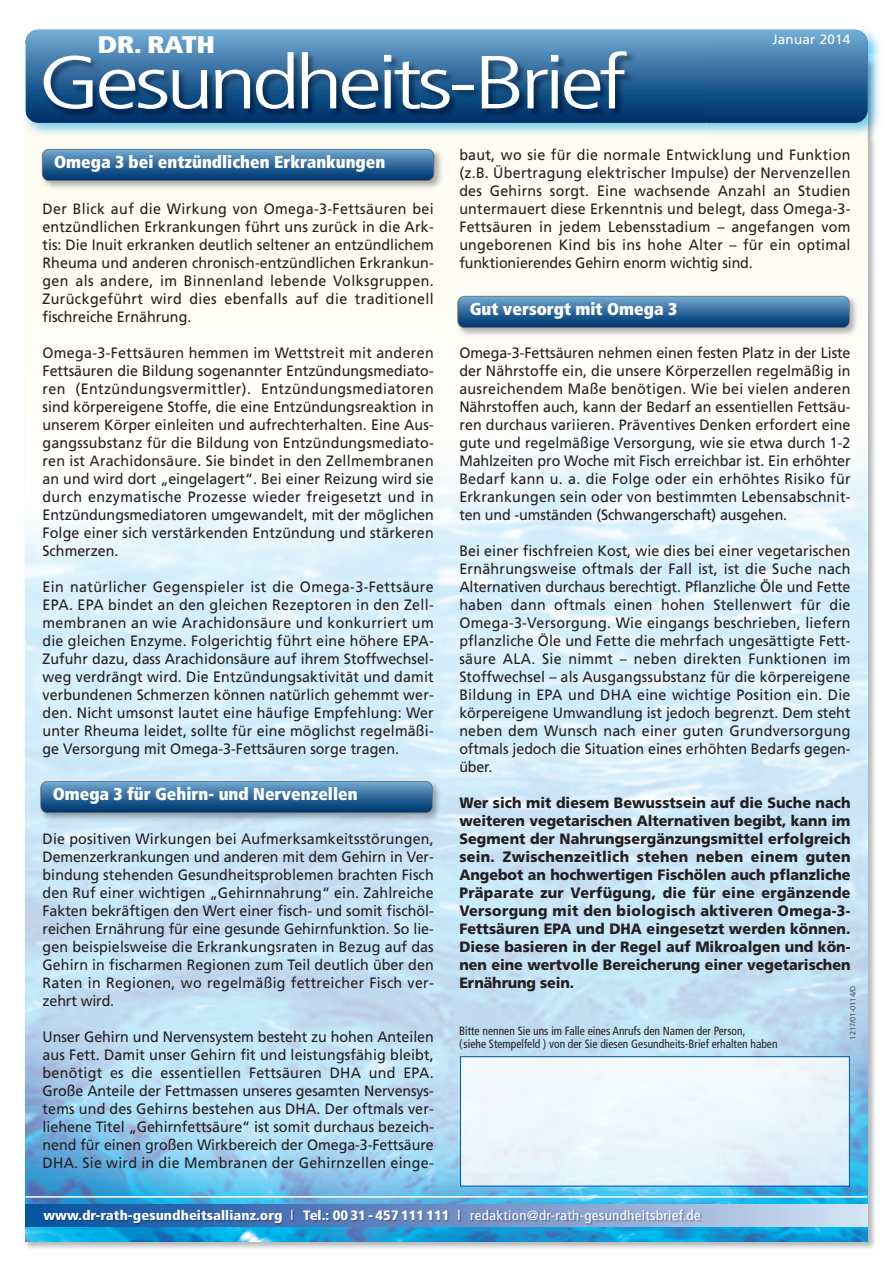
<style>
.page{position:relative;width:893px;height:1263px;background:#fff}
.page>*{position:absolute;margin:0;border:0;box-sizing:border-box;transform-origin:0 0}
.t1{font:300 condensed 75px "Frutiger LT";letter-spacing:-.055em;color:#fff;scale:1.4 1}
.t2{font:900 condensed 24px "Frutiger LT";letter-spacing:-.015em;color:#fff;scale:1.2 1}
.t3{font:900 condensed 17.25px "Frutiger LT";color:#fff}
.t4{font:15px/18px "Frutiger LT";color:#231f20;text-align:justify;scale:.95 1}
.t5{font:900 15px/18px "Frutiger LT";color:#231f20;text-align:justify;scale:.95 1}
.t6{font:900 condensed 13.5px "Frutiger LT";color:#fff;scale:1.1 1}
.t7{font:13.5px "Frutiger LT";letter-spacing:.015em;color:#fff}
.t8{font:condensed 12px/13.5px "Frutiger LT";color:#231f20;scale:.96 1}
.t9{font:300 7.5px "Frutiger LT";color:#231f20}
.s1{font-weight:400}
</style>
<div class="page">
<img style="left:26px;top:142px;width:841px;height:1099px">
<hr style="left:26px;top:1196px;width:841px;height:1px;background:#fff">
<img style="left:25px;top:29px;width:856px;height:26px">
<img style="left:867px;top:55px;width:13px;height:87px">
<img style="left:706px;top:114px;width:161px;height:28px">
<div style="left:26px;top:30px;width:841px;height:93px;background:linear-gradient(to bottom,#70aad2,#002b65);border-radius:13px"></div>
<img style="left:26px;top:123px;width:680px;height:29px">
<img style="left:25px;top:55px;width:1px;height:86px">
<img style="left:26px;top:44px;width:680px;height:79px">
<img style="left:462px;top:1058px;width:386px;height:126px">
<div style="left:460px;top:1056px;width:390px;height:130px;border:1px solid #0153a0"></div>
<img style="left:38px;top:1203px;width:828px;height:46px">
<img style="left:36px;top:776px;width:411px;height:51px">
<svg style="left:41px;top:782px;width:391px;height:30px"></svg>
<div style="left:40px;top:781px;width:393px;height:32px;border:2px solid #6c6d70;border-radius:7px"></div>
<img style="left:453px;top:291px;width:411px;height:51px">
<svg style="left:458px;top:297px;width:391px;height:30px"></svg>
<div style="left:457px;top:296px;width:393px;height:32px;border:2px solid #6c6d70;border-radius:7px"></div>
<img style="left:37px;top:144px;width:411px;height:51px">
<svg style="left:43px;top:150px;width:390px;height:30px"></svg>
<div style="left:42px;top:149px;width:392px;height:32px;border:2px solid #6c6d70;border-radius:7px"></div>
<h2 class="t2" style="left:98px;top:35px;width:99px">DR. RATH</h2>
<p class="t7" style="left:772px;top:34px;width:80px">Januar 2014</p>
<h1 class="t1" style="left:38px;top:52px;width:421px">Gesundheits-Brief</h1>
<p class="t3" style="left:54px;top:155px;width:333px">Omega 3 bei entzündlichen Erkrankungen</p>
<p class="t4" style="left:43px;top:201px;width:413px">Der Blick auf die Wirkung von Omega-3-Fettsäuren bei entzündlichen Erkrankungen führt uns zurück in die Ark&shy;tis: Die Inuit erkranken deutlich seltener an entzündlichem Rheuma und anderen chronisch-entzündlichen Erkrankun&shy;gen als andere, im Binnenland lebende Volksgruppen.<br>Zurückgeführt wird dies ebenfalls auf die traditionell fischreiche Ernährung.</p>
<p class="t4" style="left:43px;top:345px;width:413px">Omega-3-Fettsäuren hemmen im Wettstreit mit anderen Fettsäuren die Bildung sogenannter Entzündungsmediato&shy;ren (Entzündungsvermittler). Entzündungsmediatoren sind körpereigene Stoffe, die eine Entzündungsreaktion in unserem Körper einleiten und aufrechterhalten. Eine Aus&shy;gangssubstanz für die Bildung von Entzündungsmediato&shy;ren ist Arachidonsäure. Sie bindet in den Zellmembranen an und wird dort „eingelagert“. Bei einer Reizung wird sie durch enzymatische Prozesse wieder freigesetzt und in Entzündungsmediatoren umgewandelt, mit der möglichen Folge einer sich verstärkenden Entzündung und stärkeren Schmerzen.</p>
<p class="t4" style="left:43px;top:579px;width:413px">Ein natürlicher Gegenspieler ist die Omega-3-Fettsäure EPA. EPA bindet an den gleichen Rezeptoren in den Zell&shy;membranen an wie Arachidonsäure und konkurriert um die gleichen Enzyme. Folgerichtig führt eine höhere EPA-Zufuhr dazu, dass Arachidonsäure auf ihrem Stoffwechsel&shy;weg verdrängt wird. Die Entzündungsaktivität und damit verbundenen Schmerzen können natürlich gehemmt wer&shy;den. Nicht umsonst lautet eine häufige Empfehlung: Wer unter Rheuma leidet, sollte für eine möglichst regelmäßi&shy;ge Versorgung mit Omega-3-Fettsäuren sorge tragen.</p>
<p class="t3" style="left:53px;top:787px;width:306px">Omega 3 für Gehirn- und Nervenzellen</p>
<p class="t4" style="left:43px;top:831px;width:413px">Die positiven Wirkungen bei Aufmerksamkeitsstörungen, Demenzerkrankungen und anderen mit dem Gehirn in Ver&shy;bindung stehenden Gesundheitsproblemen brachten Fisch den Ruf einer wichtigen „Gehirnnahrung“ ein. Zahlreiche Fakten bekräftigen den Wert einer fisch- und somit fischöl&shy;reichen Ernährung für eine gesunde Gehirnfunktion. So lie&shy;gen beispielsweise die Erkrankungsraten in Bezug auf das Gehirn in fischarmen Regionen zum Teil deutlich über den Raten in Regionen, wo regelmäßig fettreicher Fisch ver&shy;zehrt wird.</p>
<p class="t4" style="left:43px;top:1029px;width:413px">Unser Gehirn und Nervensystem besteht zu hohen Anteilen aus Fett. Damit unser Gehirn fit und leistungsfähig bleibt, benötigt es die essentiellen Fettsäuren DHA und EPA.<br>Große Anteile der Fettmassen unseres gesamten Nervensys&shy;tems und des Gehirns bestehen aus DHA. Der oftmals ver&shy;liehene Titel „Gehirnfettsäure“ ist somit durchaus bezeich&shy;nend für einen großen Wirkbereich der Omega-3-Fettsäure DHA. Sie wird in die Membranen der Gehirnzellen einge-</p>
<p class="t4" style="left:459px;top:147px;width:413px">baut, wo sie für die normale Entwicklung und Funktion (z.B. Übertragung elektrischer Impulse) der Nervenzellen des Gehirns sorgt. Eine wachsende Anzahl an Studien untermauert diese Erkenntnis und belegt, dass Omega-3- Fettsäuren in jedem Lebensstadium – angefangen vom ungeborenen Kind bis ins hohe Alter – für ein optimal funktionierendes Gehirn enorm wichtig sind.</p>
<p class="t3" style="left:470px;top:302px;width:209px">Gut versorgt mit Omega 3</p>
<p class="t4" style="left:459px;top:345px;width:413px">Omega-3-Fettsäuren nehmen einen festen Platz in der Liste der Nährstoffe ein, die unsere Körperzellen regelmäßig in ausreichendem Maße benötigen. Wie bei vielen anderen Nährstoffen auch, kann der Bedarf an essentiellen Fettsäu&shy;ren durchaus variieren. Präventives Denken erfordert eine gute und regelmäßige Versorgung, wie sie etwa durch 1-2<br>Mahlzeiten pro Woche mit Fisch erreichbar ist. Ein erhöhter Bedarf kann u. a. die Folge oder ein erhöhtes Risiko für Erkrankungen sein oder von bestimmten Lebensabschnit&shy;ten und -umständen (Schwangerschaft) ausgehen.</p>
<p class="t4" style="left:459px;top:543px;width:413px">Bei einer fischfreien Kost, wie dies bei einer vegetarischen Ernährungsweise oftmals der Fall ist, ist die Suche nach Alternativen durchaus berechtigt. Pflanzliche Öle und Fette haben dann oftmals einen hohen Stellenwert für die Omega-3-Versorgung. Wie eingangs beschrieben, liefern pflanzliche Öle und Fette die mehrfach ungesättigte Fett&shy;säure ALA. Sie nimmt – neben direkten Funktionen im Stoffwechsel – als Ausgangssubstanz für die körpereigene Bildung in EPA und DHA eine wichtige Position ein. Die körpereigene Umwandlung ist jedoch begrenzt. Dem steht neben dem Wunsch nach einer guten Grundversorgung oftmals jedoch die Situation eines erhöhten Bedarfs gegen&shy;über.</p>
<p class="t5" style="left:459px;top:795px;width:413px">Wer sich mit diesem Bewusstsein auf die Suche nach weiteren vegetarischen Alternativen begibt, kann im Segment der Nahrungsergänzungsmittel erfolgreich sein. Zwischenzeitlich stehen neben einem guten Angebot an hochwertigen Fischölen auch pflanzliche Präparate zur Verfügung, die für eine ergänzende Versorgung mit den biologisch aktiveren Omega-3- Fettsäuren EPA und DHA eingesetzt werden können.<br>Diese basieren in der Regel auf Mikroalgen und kön&shy;nen eine wertvolle Bereicherung einer vegetarischen Ernährung sein.</p>
<p class="t8" style="left:459px;top:1025px;width:333px">Bitte nennen Sie uns im Falle eines Anrufs den Namen der Person,<br>(siehe Stempelfeld ) von der Sie diesen Gesundheits-Brief erhalten haben</p>
<p class="t9" style="left:850px;top:1039px;width:55px;rotate:-90deg">1217/01-0114/D</p>
<p class="t6" style="left:44px;top:1210px;width:599px">www.dr-rath-gesundheitsallianz.org <span class="s1">l</span> Tel.: 00 31 - 457 111 111 <span class="s1">l redaktion@dr-rath-gesundheitsbrief.de</span></p>
</div>
